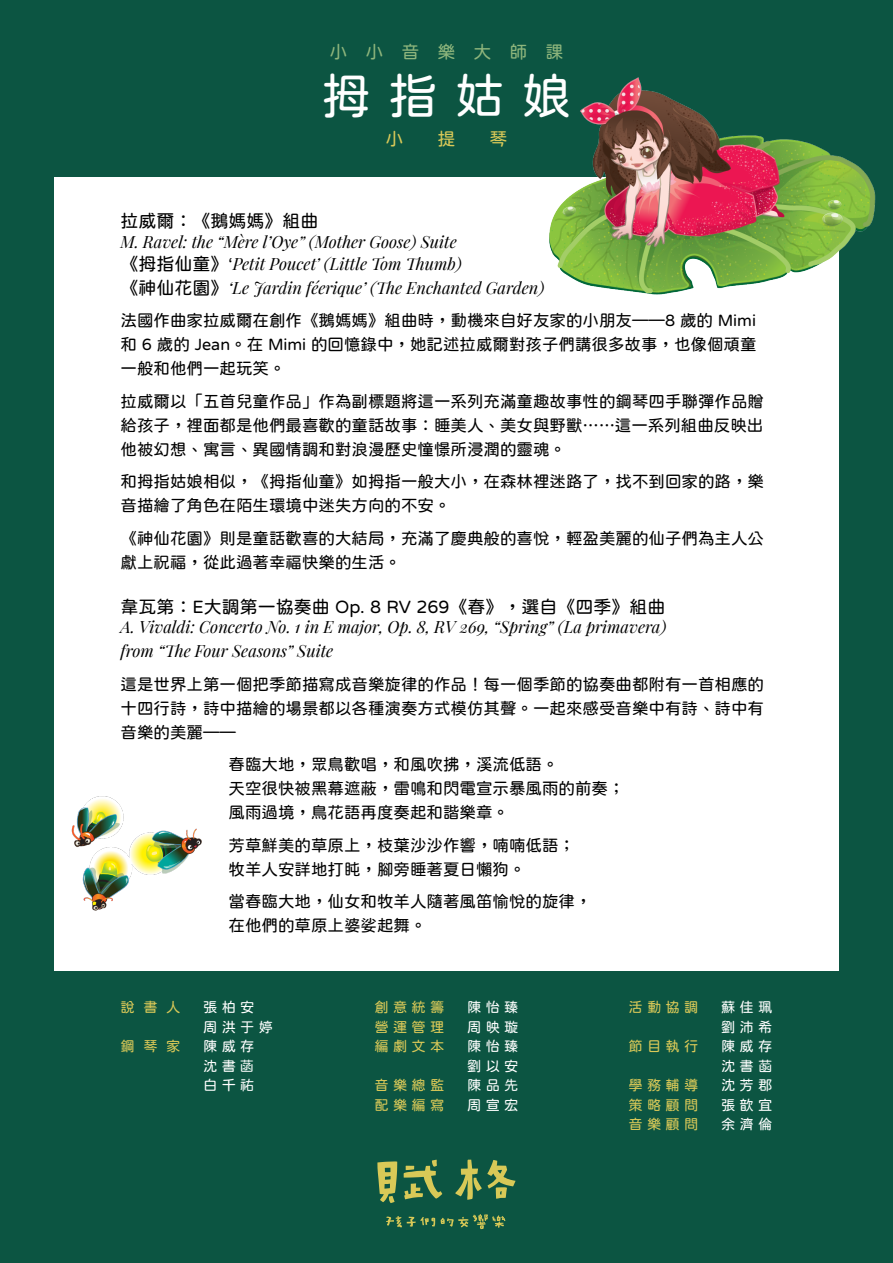
<style>
.page{position:relative;width:893px;height:1263px;background:#0c5542}
.page>*{position:absolute;margin:0;border:0;box-sizing:border-box;transform-origin:0 0}
.t1{font:49.5px "jf openhuninn 2.0";color:#fff}
.t2{font:18px "jf openhuninn 2.0";color:#000}
.t3{font:18px "jf openhuninn 2.0";letter-spacing:1em;color:#8eb57c}
.t4{font:18px "jf openhuninn 2.0";color:#dac958}
.t5{font:16.5px/24px "jf openhuninn 2.0";color:#000}
.t6{font:italic 16.5px/21.6px "Playfair Display";color:#000}
.t7{font:14.25px/19.5px "jf openhuninn 2.0";letter-spacing:.3em;color:#fff}
.t8{font:14.25px "jf openhuninn 2.0";letter-spacing:.3em;color:#dac958}
.s1{font-family:"jf openhuninn 2.0";font-style:normal;font-size:18px}
.s2{font-family:"jf openhuninn 2.0";font-style:normal}
.s3{font-family:"Hira Maru Pro W4";font-size:13.5px}
</style>
<div class="page">
<div style="left:54px;top:177px;width:785px;height:793px;background:#fff"></div>
<svg style="left:386px;top:1216px;width:49px;height:11px"></svg>
<svg style="left:441px;top:1214px;width:64px;height:15px"></svg>
<svg style="left:455px;top:1160px;width:61px;height:40px"></svg>
<svg style="left:377px;top:1161px;width:20px;height:42px"></svg>
<svg style="left:404px;top:1159px;width:38px;height:40px"></svg>
<img style="left:549px;top:77px;width:327px;height:218px">
<img style="left:71px;top:796px;width:131px;height:115px">
<p class="t3" style="left:329px;top:40px;width:236px">小小音樂大師課</p>
<h1 class="t1" style="left:321px;top:63px;width:251px">拇指姑娘</h1>
<p class="t4" style="left:385px;top:127px;width:19px">小</p>
<p class="t4" style="left:437px;top:127px;width:19px">提</p>
<p class="t4" style="left:490px;top:127px;width:19px">琴</p>
<p class="t2" style="left:121px;top:209px;width:200px">拉威爾：《鵝媽媽》組曲</p>
<p class="t6" style="left:121px;top:230px;width:343px">M. Ravel: the “Mère l’Oye” (Mother Goose) Suite<span class="s1">《拇指仙童》</span><span class="s2">‘</span>Petit Poucet’ (Little Tom Thumb)</p>
<p class="t6" style="left:121px;top:275px;width:425px"><span class="s1">《神仙花園》</span>‘Le Jardin féerique’ (The Enchanted Garden)</p>
<p class="t5" style="left:121px;top:308px;width:637px;text-align:justify">法國作曲家拉威爾在創作《鵝媽媽》組曲時，動機來自好友家的小朋友——8 歲的 Mimi和 6 歲的 Jean。在 Mimi 的回憶錄中，她記述拉威爾對孩子們講很多故事，也像個頑童一般和他們一起玩笑。</p>
<p class="t5" style="left:121px;top:389px;width:645px;text-align:justify">拉威爾以「五首兒童作品」作為副標題將這一系列充滿童趣故事性的鋼琴四手聯彈作品贈給孩子，裡面都是他們最喜歡的童話故事：睡美人、美女與野獸⋯⋯這一系列組曲反映出他被幻想、寓言、異國情調和對浪漫歷史憧憬所浸潤的靈魂。</p>
<p class="t5" style="left:121px;top:469px;width:645px">和拇指姑娘相似，《拇指仙童》如拇指一般大小，在森林裡迷路了，找不到回家的路，樂音描繪了角色在陌生環境中迷失方向的不安。</p>
<p class="t5" style="left:121px;top:526px;width:645px">《神仙花園》則是童話歡喜的大結局，充滿了慶典般的喜悅，輕盈美麗的仙子們為主人公獻上祝福，從此過著幸福快樂的生活。</p>
<p class="t2" style="left:121px;top:595px;width:546px">韋瓦第：E大調第一協奏曲 Op. 8 RV 269《春》，選自《四季》組曲</p>
<p class="t6" style="left:121px;top:614px;width:547px;line-height:24px">A. Vivaldi: Concerto No. 1 in E major, Op. 8, RV 269, “Spring” (La primavera) from “The Four Seasons” Suite</p>
<p class="t5" style="left:121px;top:672px;width:645px;text-align:justify">這是世界上第一個把季節描寫成音樂旋律的作品！每一個季節的協奏曲都附有一首相應的十四行詩，詩中描繪的場景都以各種演奏方式模仿其聲。一起來感受音樂中有詩、詩中有音樂的美麗——</p>
<p class="t5" style="left:229px;top:752px;width:397px">春臨大地，眾鳥歡唱，和風吹拂，溪流低語。<br>天空很快被黑幕遮蔽，雷鳴和閃電宣示暴風雨的前奏；風雨過境，鳥花語再度奏起和諧樂章。</p>
<p class="t5" style="left:229px;top:833px;width:348px">芳草鮮美的草原上，枝葉沙沙作響，喃喃低語；牧羊人安詳地打盹，腳旁睡著夏日懶狗。</p>
<p class="t5" style="left:229px;top:889px;width:364px">當春臨大地，仙女和牧羊人隨著風笛愉悅的旋律，在他們的草原上婆娑起舞。</p>
<p class="t8" style="left:121px;top:998px;width:61px">說書人</p>
<p class="t7" style="left:203px;top:997px;width:71px">張柏安<br>周洪于婷</p>
<p class="t8" style="left:121px;top:1037px;width:61px">鋼琴家</p>
<p class="t7" style="left:203px;top:1036px;width:53px;text-align:justify">陳威存沈書<span class="s3">菡</span>白千祐</p>
<p class="t8" style="left:374px;top:998px;width:71px">創意統籌</p>
<p class="t7" style="left:467px;top:997px;width:53px">陳怡臻</p>
<p class="t8" style="left:374px;top:1017px;width:71px">營運管理</p>
<p class="t7" style="left:467px;top:1017px;width:53px">周映璇</p>
<p class="t8" style="left:374px;top:1037px;width:71px">編劇文本</p>
<p class="t7" style="left:467px;top:1036px;width:53px">陳怡臻劉以安</p>
<p class="t8" style="left:374px;top:1076px;width:71px">音樂總監</p>
<p class="t7" style="left:467px;top:1075px;width:53px">陳品先</p>
<p class="t8" style="left:374px;top:1095px;width:71px">配樂編寫</p>
<p class="t7" style="left:467px;top:1095px;width:53px">周宣宏</p>
<p class="t8" style="left:628px;top:998px;width:71px">活動協調</p>
<p class="t7" style="left:721px;top:997px;width:53px">蘇佳珮劉沛希</p>
<p class="t8" style="left:628px;top:1037px;width:71px">節目執行</p>
<p class="t7" style="left:721px;top:1036px;width:53px">陳威存沈書菡</p>
<p class="t8" style="left:628px;top:1076px;width:71px">學務輔導</p>
<p class="t7" style="left:721px;top:1075px;width:53px">沈芳郡</p>
<p class="t8" style="left:628px;top:1095px;width:71px">策略顧問</p>
<p class="t7" style="left:721px;top:1094px;width:53px">張歆宜</p>
<p class="t8" style="left:628px;top:1115px;width:71px">音樂顧問</p>
<p class="t7" style="left:721px;top:1114px;width:53px">余濟倫</p>
</div>
